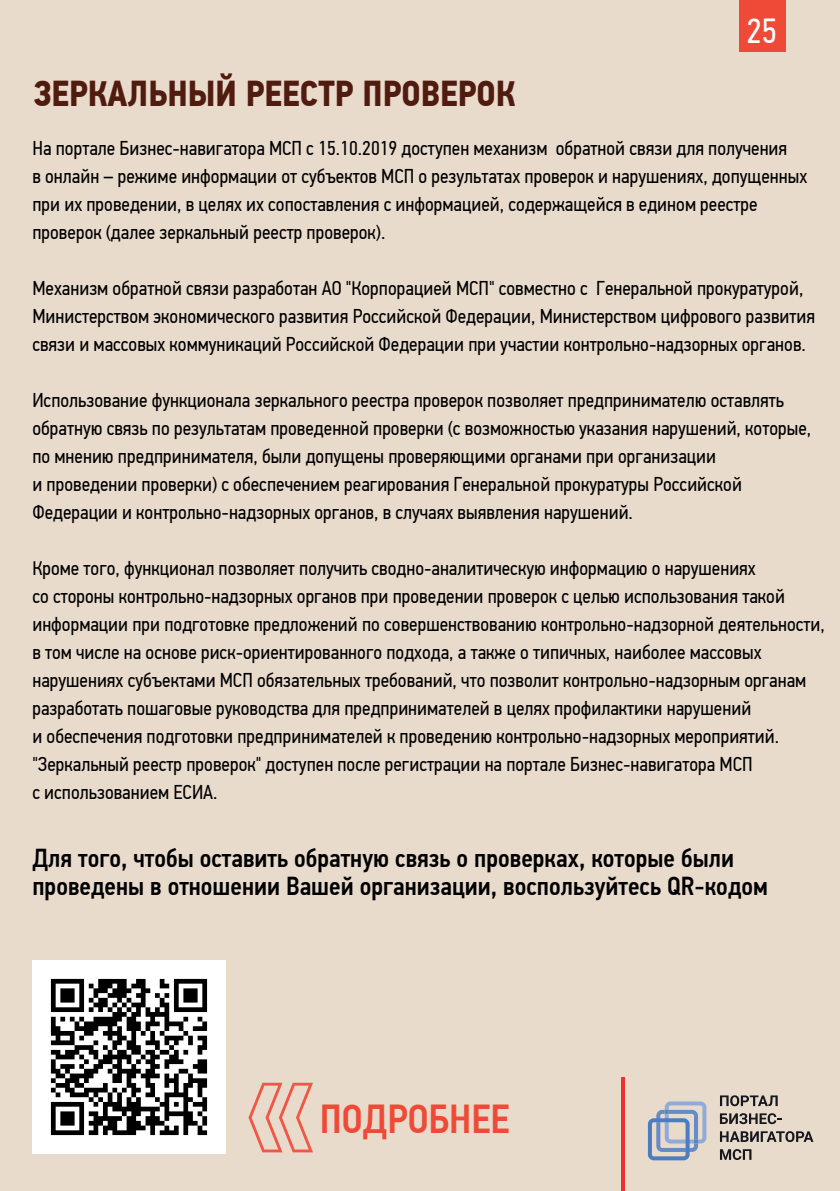
<style>
.page{position:relative;width:840px;height:1191px;background:#fff}
.page>*{position:absolute;margin:0;border:0;box-sizing:border-box;transform-origin:0 0}
.t1{font:500 40.4px "PF Din Text Cond Pro";color:#ed4b37}
.t2{font:700 36px "PF Din Text Cond Pro";color:#501c10}
.t3{font:34.8px "PF Din Text Cond Pro";color:#fff}
.t4{font:500 26px/28px "PF Din Text Cond Pro";color:#000001}
.t5{font:20px/28px "PF Din Text Cond Pro";color:#000001}
</style>
<div class="page">
<div style="left:0;top:0;width:839px;height:1190px;background:#e9dbcc"></div>
<hr style="left:621px;top:1077px;width:3px;height:114px;background:#ee3034">
<div style="left:738px;top:0;width:46px;height:52px;background:#ef4a37"></div>
<svg style="left:248px;top:1082px;width:65px;height:70px"></svg>
<img style="left:32px;top:960px;width:193px;height:193px">
<svg style="left:647px;top:1101px;width:59px;height:59px"></svg>
<svg style="left:720px;top:1095px;width:57px;height:11px"></svg>
<svg style="left:719px;top:1113px;width:62px;height:11px"></svg>
<svg style="left:719px;top:1131px;width:94px;height:11px"></svg>
<svg style="left:719px;top:1149px;width:32px;height:11px"></svg>
<h3 class="t3" style="left:746px;top:11px;width:32px">25</h3>
<h2 class="t2" style="left:33px;top:72px;width:484px">ЗЕРКАЛЬНЫЙ РЕЕСТР ПРОВЕРОК</h2>
<p class="t5" style="left:32px;top:134px;width:776px">На портале Бизнес-навигатора МСП с 15.10.2019 доступен механизм обратной связи для получения<br>в онлайн – режиме информации от субъектов МСП о результатах проверок и нарушениях, допущенных при их проведении, в целях их сопоставления с информацией, содержащейся в едином реестре проверок (далее зеркальный реестр проверок).</p>
<p class="t5" style="left:32px;top:274px;width:783px">Механизм обратной связи разработан АО "Корпорацией МСП" совместно с Генеральной прокуратурой,<br>Министерством экономического развития Российской Федерации, Министерством цифрового развития связи и массовых коммуникаций Российской Федерации при участии контрольно-надзорных органов.</p>
<p class="t5" style="left:32px;top:386px;width:780px">Использование функционала зеркального реестра проверок позволяет предпринимателю оставлять обратную связь по результатам проведенной проверки (с возможностью указания нарушений, которые, по мнению предпринимателя, были допущены проверяющими органами при организации<br>и проведении проверки) с обеспечением реагирования Генеральной прокуратуры Российской Федерации и контрольно-надзорных органов, в случаях выявления нарушений.</p>
<p class="t5" style="left:32px;top:554px;width:793px">Кроме того, функционал позволяет получить сводно-аналитическую информацию о нарушениях<br>со стороны контрольно-надзорных органов при проведении проверок с целью использования такой информации при подготовке предложений по совершенствованию контрольно-надзорной деятельности, в том числе на основе риск-ориентированного подхода, а также о типичных, наиболее массовых нарушениях субъектами МСП обязательных требований, что позволит контрольно-надзорным органам разработать пошаговые руководства для предпринимателей в целях профилактики нарушений<br>и обеспечения подготовки предпринимателей к проведению контрольно-надзорных мероприятий. "Зеркальный реестр проверок" доступен после регистрации на портале Бизнес-навигатора МСП<br>с использованием ЕСИА.</p>
<h3 class="t4" style="left:32px;top:844px;width:736px">Для того, чтобы оставить обратную связь о проверках, которые были проведены в отношении Вашей организации, воспользуйтесь QR-кодом</h3>
<h1 class="t1" style="left:320px;top:1094px;width:191px">ПОДРОБНЕЕ</h1>
</div>
